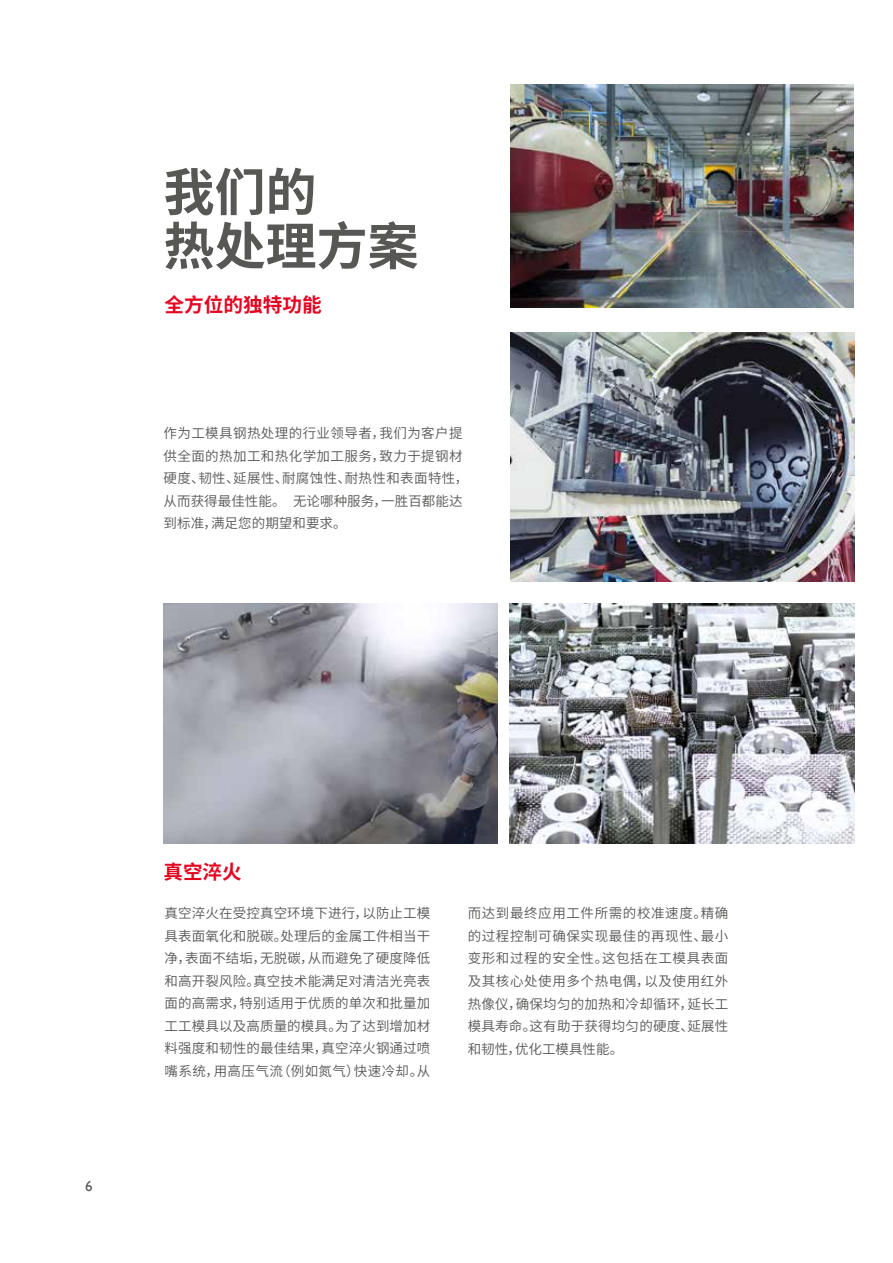
<style>
.page{position:relative;width:893px;height:1263px;background:#fff}
.page>*{position:absolute;margin:0;border:0;box-sizing:border-box;transform-origin:0 0}
.t1{font:700 51px/54px "Source Han Sans CN";color:#575756}
.t2{font:700 19.65px "Source Han Sans CN";color:#e40521}
.t3{font:700 19.5px "Source Han Sans CN";color:#e40521}
.t4{font:15px "Assab Gill";color:#575756}
.t5{font:13.5px/22.5px "Source Han Sans CN";letter-spacing:.015em;color:#575756;text-align:justify}
</style>
<div class="page">
<img style="left:510px;top:604px;width:344px;height:239px">
<img style="left:510px;top:84px;width:344px;height:224px">
<img style="left:511px;top:332px;width:343px;height:249px">
<img style="left:164px;top:604px;width:334px;height:239px">
<h1 class="t1" style="left:164px;top:166px;width:257px">我们的<br>热处理方案</h1>
<h2 class="t2" style="left:165px;top:294px;width:159px">全方位的独特功能</h2>
<p class="t5" style="left:164px;top:422px;width:306px;text-align:left">作为工模具钢热处理的行业领导者，我们为客户提供全面的热加工和热化学加工服务，致力于提钢材硬度、韧性、延展性、耐腐蚀性、耐热性和表面特性，从而获得最佳性能。 无论哪种服务，一胜百都能达到标准，满足您的期望和要求。</p>
<p class="t4" style="left:85px;top:1178px;width:9px">6</p>
<h3 class="t3" style="left:164px;top:860px;width:80px">真空淬火</h3>
<p class="t5" style="left:165px;top:902px;width:267px">真空淬火在受控真空环境下进行，以防止工模具表面氧化和脱碳。处理后的金属工件相当干净，表面不结垢，无脱碳，从而避免了硬度降低和高开裂风险。真空技术能满足对清洁光亮表面的高需求，特别适用于优质的单次和批量加工工模具以及高质量的模具。为了达到增加材料强度和韧性的最佳结果，真空淬火钢通过喷嘴系统，用高压气流（例如氮气）快速冷却。从</p>
<p class="t5" style="left:468px;top:902px;width:262px">而达到最终应用工件所需的校准速度。精确的过程控制可确保实现最佳的再现性、最小变形和过程的安全性。这包括在工模具表面及其核心处使用多个热电偶，以及使用红外热像仪，确保均匀的加热和冷却循环，延长工模具寿命。这有助于获得均匀的硬度、延展性和韧性，优化工模具性能。</p>
</div>
